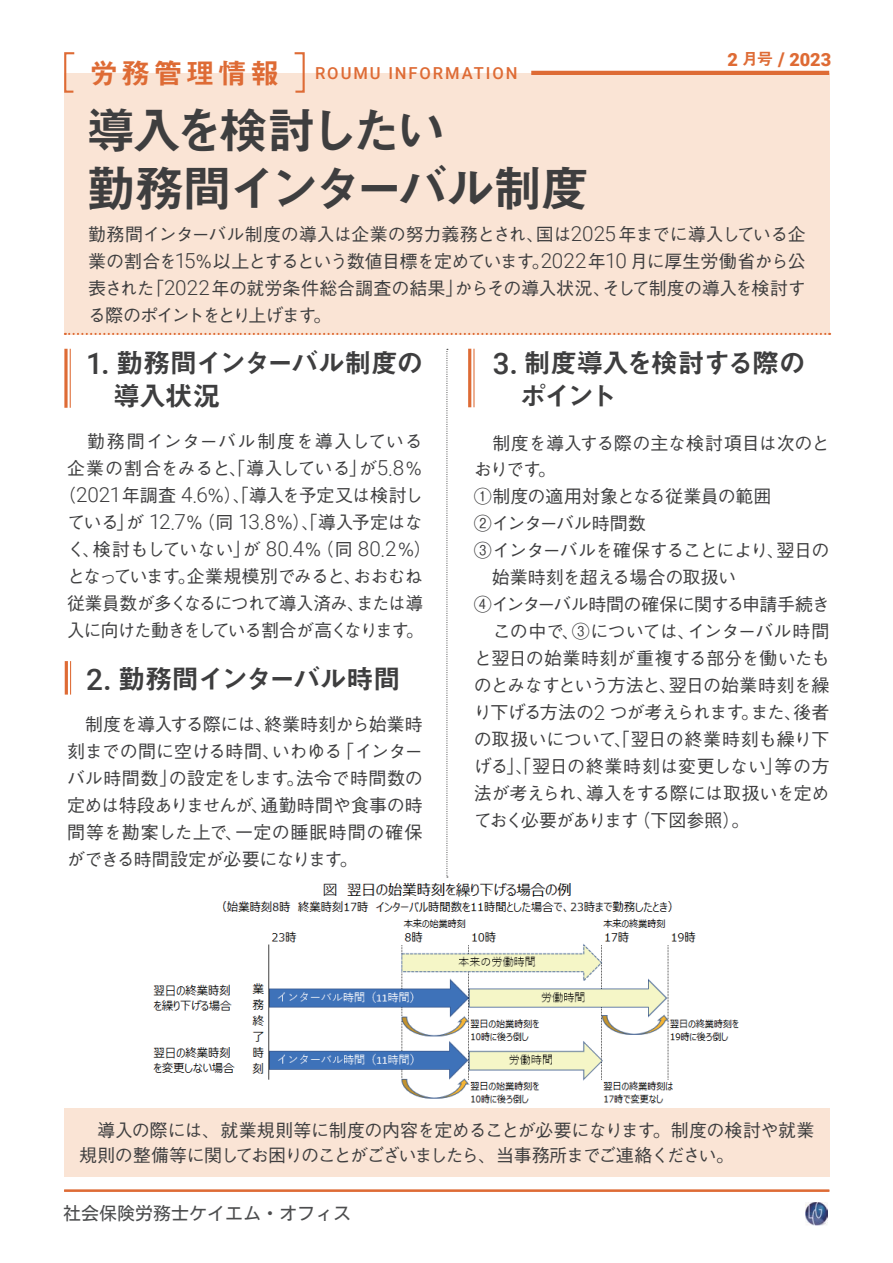
<style>
.page{position:relative;width:893px;height:1263px;background:#fff}
.page>*{position:absolute;margin:0;border:0;box-sizing:border-box;transform-origin:0 0}
.t1{font:49.5px/58.5px "Midashi Go Pr 6 N MB31 90 msp RKSJ H";letter-spacing:-.095em;color:#3e3e3f}
.t2{font:27px/33px "Midashi Go Pr 6 N MB31 90 msp RKSJ H";letter-spacing:-.045em;color:#3e3e3f}
.t3{font:27px/33px "Midashi Go Pr 6 N MB31 90 msp RKSJ H";letter-spacing:-.07em;color:#3e3e3f}
.t4{font:900 18.15px "Roboto";color:#de6b35}
.t5{font:18px/27px "Gothic BBB Pr 6 N Medium 90 msp RKSJ H";letter-spacing:-.03em;color:#3e3e3f;text-align:justify}
.t6{font:18px/27px "Gothic BBB Pr 6 N Medium 90 msp RKSJ H";color:#3e3e3f;text-align:center}
.t7{font:18px/27px "Gothic BBB Pr 6 N Medium 90 msp RKSJ H";letter-spacing:-.055em;color:#3e3e3f}
.t8{font:18px "Motoya L Cedar W3 90 ms RKSJ H";color:#4c4d4e}
.t9{font:500 16.5px "Roboto";letter-spacing:.12em;color:#de6b35}
.s1{font-family:"Midashi Go Pr 6 N MB31 90 msp RKSJ H";font-weight:400;font-size:16.5px}
.s2{font-size:18.9px}
.s3{font-family:"Midashi Go Pr 6 N MB31 90 msp RKSJ H";font-weight:400;font-size:28.8px}
.s4{font-family:"Roboto";font-weight:300;font-size:20.7px}
.s5{font-family:"Roboto";font-weight:500;font-size:29.7px}
.s6{font-family:"Roboto";font-weight:500;font-size:31.05px}
.s7{font-family:"Roboto";font-weight:300;font-size:20.55px}
</style>
<div class="page">
<img style="left:805px;top:1202px;width:22px;height:23px">
<div style="left:64px;top:1108px;width:765px;height:69px;background:#fae4d5"></div>
<div style="left:64px;top:73px;width:765px;height:261px;background:#fae4d5"></div>
<svg style="left:65px;top:333px;width:765px;height:2px"></svg>
<hr style="left:531px;top:71px;width:298px;height:4px;background:#de6b35">
<svg style="left:64px;top:52px;width:11px;height:41px"></svg>
<svg style="left:294px;top:52px;width:11px;height:41px"></svg>
<hr style="left:64px;top:1190px;width:765px;height:2px;background:#de6b35">
<hr style="left:70px;top:661px;width:1px;height:34px;background:#de6b35">
<hr style="left:65px;top:661px;width:3px;height:34px;background:#de6b35">
<hr style="left:473px;top:349px;width:1px;height:58px;background:#de6b35">
<hr style="left:468px;top:349px;width:3px;height:58px;background:#de6b35">
<svg style="left:446px;top:349px;width:2px;height:529px"></svg>
<hr style="left:70px;top:349px;width:1px;height:59px;background:#de6b35">
<svg style="left:64px;top:349px;width:4px;height:59px"></svg>
<img style="left:153px;top:883px;width:586px;height:221px">
<p class="t4" style="left:727px;top:49px;width:105px">2 <span class="s1">月号</span> <span class="s2">/</span> 2023</p>
<p class="t9" style="left:89px;top:64px;width:430px"><span class="s3">労務管理情報　</span>ROUMU INFORMATION</p>
<h1 class="t1" style="left:86px;top:108px;width:505px">導入を検討したい<br>勤務間インターバル制度</h1>
<p class="t5" style="left:88px;top:223px;width:719px">勤務間インターバル制度の導入は企業の努力義務とされ、国は<span class="s4">2025</span>年までに導入している企業の割合を<span class="s4">15</span>％以上とするという数値目標を定めています。<span class="s4">2022</span>年<span class="s4">10</span> 月に厚生労働省から公表された「<span class="s4">2022</span>年の就労条件総合調査の結果」からその導入状況、そして制度の導入を検討する際のポイントをとり上げます。</p>
<h2 class="t2" style="left:86px;top:350px;width:339px"><span class="s5">1</span><span class="s6">.</span> 勤務間インターバル制度の　導入状況</h2>
<p class="t6" style="left:58px;top:430px;width:366px">　勤務間インターバル制度を導入している企業の割合をみると、「導入している」が<span class="s4">5</span><span class="s7">.</span><span class="s4">8</span>％（<span class="s4">2021</span>年調査 <span class="s4">4</span><span class="s7">.</span><span class="s4">6</span>％）、「導入を予定又は検討している」が <span class="s4">12</span><span class="s7">.</span><span class="s4">7</span>％（同 <span class="s4">13</span><span class="s7">.</span><span class="s4">8</span>％）「導入予定はな</p>
<h2 class="t3" style="left:493px;top:350px;width:314px"><span class="s5">3</span><span class="s6">.</span> 制度導入を検討する際の　ポイント</h2>
<p class="t5" style="left:474px;top:432px;width:357px;text-align:left">　制度を導入する際の主な検討項目は次のとおりです。<br>①制度の適用対象となる従業員の範囲<br>②インターバル時間数<br>③インターバルを確保することにより、翌日の　始業時刻を超える場合の取扱い<br>④インターバル時間の確保に関する申請手続き　この中で、③については、インターバル時間と翌日の始業時刻が重複する部分を働いたものとみなすという方法と、翌日の始業時刻を繰り下げる方法の<span class="s4">2</span> つが考えられます。また、後者の取扱いについて、「翌日の終業時刻も繰り下げる」「翌日の終業時刻は変更しない」</p>
<p class="t7" style="left:67px;top:511px;width:366px;text-indent:234px">、<br>く、検討もしていない」が <span class="s4">80</span><span class="s7">.</span><span class="s4">4</span>％（同 <span class="s4">80</span><span class="s7">.</span><span class="s4">2</span>％）となっています。企業規模別でみると、おおむね従業員数が多くなるにつれて導入済み、または導入に向けた動きをしている割合が高くなります。</p>
<h2 class="t2" style="left:86px;top:666px;width:316px"><span class="s5">2</span><span class="s6">.</span> 勤務間インターバル時間</h2>
<p class="t5" style="left:67px;top:713px;width:357px">　制度を導入する際には、終業時刻から始業時刻までの間に空ける時間、いわゆる「インターバル時間数」の設定をします。法令で時間数の定めは特段ありませんが、通勤時間や食事の時間等を勘案した上で、一定の睡眠時間の確保ができる時間設定が必要になります。</p>
<p class="t5" style="left:474px;top:756px;width:357px;text-indent:301px">等の方法が考えられ、導入をする際には取扱いを定めておく必要があります（下図参照）。</p>
<p class="t5" style="left:515px;top:756px;width:19px">、</p>
<p class="t5" style="left:79px;top:1121px;width:737px;line-height:24.5px">　導入の際には、就業規則等に制度の内容を定めることが必要になります。制度の検討や就業規則の整備等に関してお困りのことがございましたら、当事務所までご連絡ください。</p>
<p class="t8" style="left:63px;top:1204px;width:289px">社会保険労務士ケイエム・オフィス</p>
</div>
